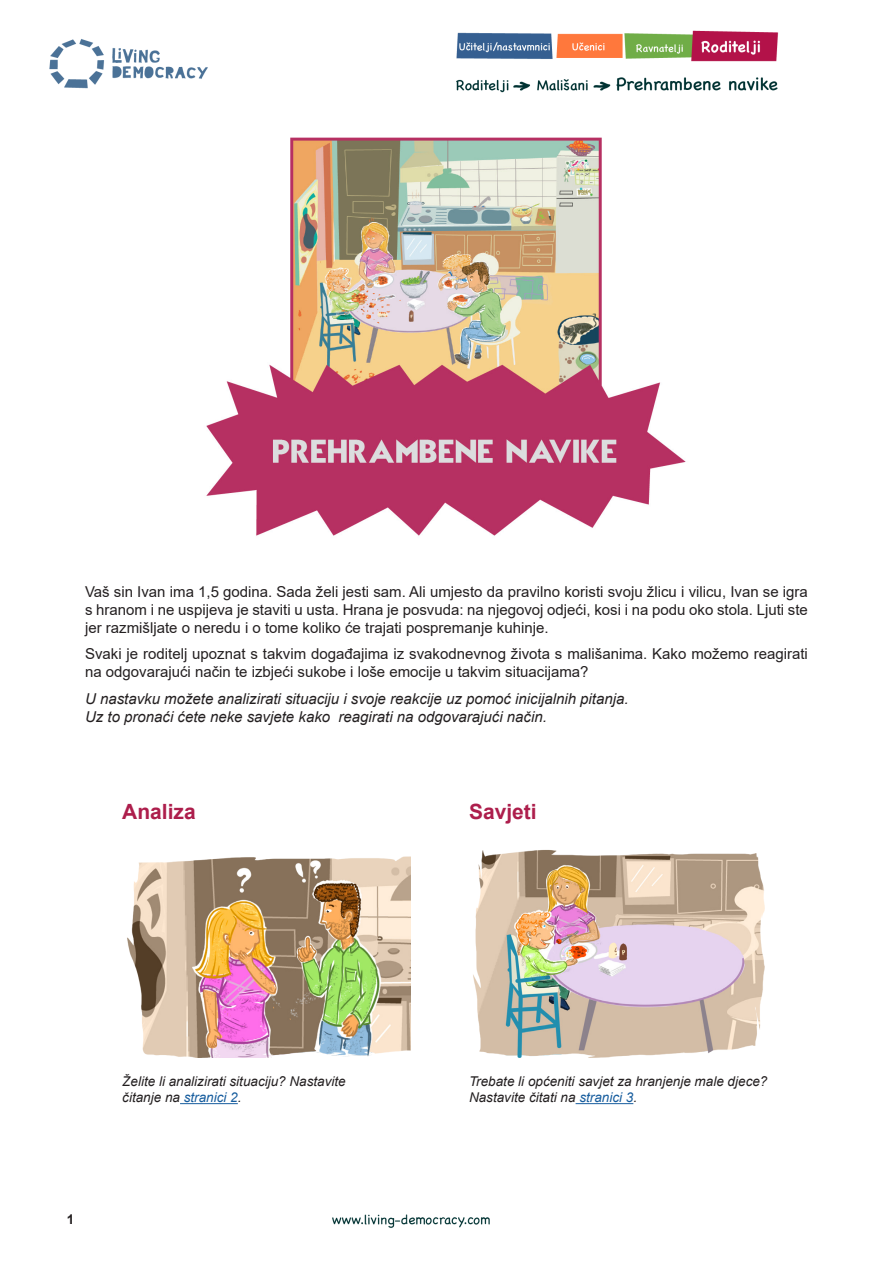
<style>
.page{position:relative;width:893px;height:1263px;background:#fff}
.page>*{position:absolute;margin:0;border:0;box-sizing:border-box;transform-origin:0 0}
.t1{font:700 21px "Arial";color:#ad1e4c}
.t2{font:15px/18px "Arial";color:#231f20;text-align:justify}
.t3{font:italic 15px "Arial";color:#231f20}
.t4{font:italic 13.5px/16.5px "Arial";color:#231f20}
.t5{font:700 13.5px "Arial";color:#231f20}
.s1{color:#175d9e}
</style>
<div class="page">
<img style="left:49px;top:30px;width:730px;height:1198px">
<img style="left:122px;top:852px;width:288px;height:205px">
<img style="left:469px;top:846px;width:298px;height:217px">
<hr style="left:180px;top:1103px;width:58px;height:1px;background:#175d9e">
<hr style="left:576px;top:1103px;width:57px;height:1px;background:#175d9e">
<p class="t2" style="left:85px;top:582px;width:724px">Vaš sin Ivan ima 1,5 godina. Sada želi jesti sam. Ali umjesto da pravilno koristi svoju žlicu i vilicu, Ivan se igra s hranom i ne uspijeva je staviti u usta. Hrana je posvuda: na njegovoj odjeći, kosi i na podu oko stola. Ljuti ste jer razmišljate o neredu i o tome koliko će trajati pospremanje kuhinje.</p>
<p class="t2" style="left:85px;top:645px;width:724px">Svaki je roditelj upoznat s takvim događajima iz svakodnevnog života s mališanima. Kako možemo reagirati na odgovarajući način te izbjeći sukobe i loše emocije u takvim situacijama?</p>
<p class="t3" style="left:85px;top:689px;width:545px">U nastavku možete analizirati situaciju i svoje reakcije uz pomoć inicijalnih pitanja.</p>
<p class="t3" style="left:85px;top:707px;width:463px">Uz to pronaći ćete neke savjete kako reagirati na odgovarajući način.</p>
<p class="t1" style="left:122px;top:797px;width:75px">Analiza</p>
<p class="t1" style="left:469px;top:797px;width:69px">Savjeti</p>
<p class="t5" style="left:67px;top:1210px;width:9px">1</p>
<p class="t4" style="left:122px;top:1073px;width:225px">Želite li analizirati situaciju? Nastavite</p>
<p class="t4" style="left:122px;top:1089px;width:121px">čitanje na <span class="s1">stranici 2</span>.</p>
<p class="t4" style="left:469px;top:1073px;width:300px">Trebate li općeniti savjet za hranjenje male djece?<br>Nastavite čitati na <span class="s1">stranici 3</span>.</p>
</div>
